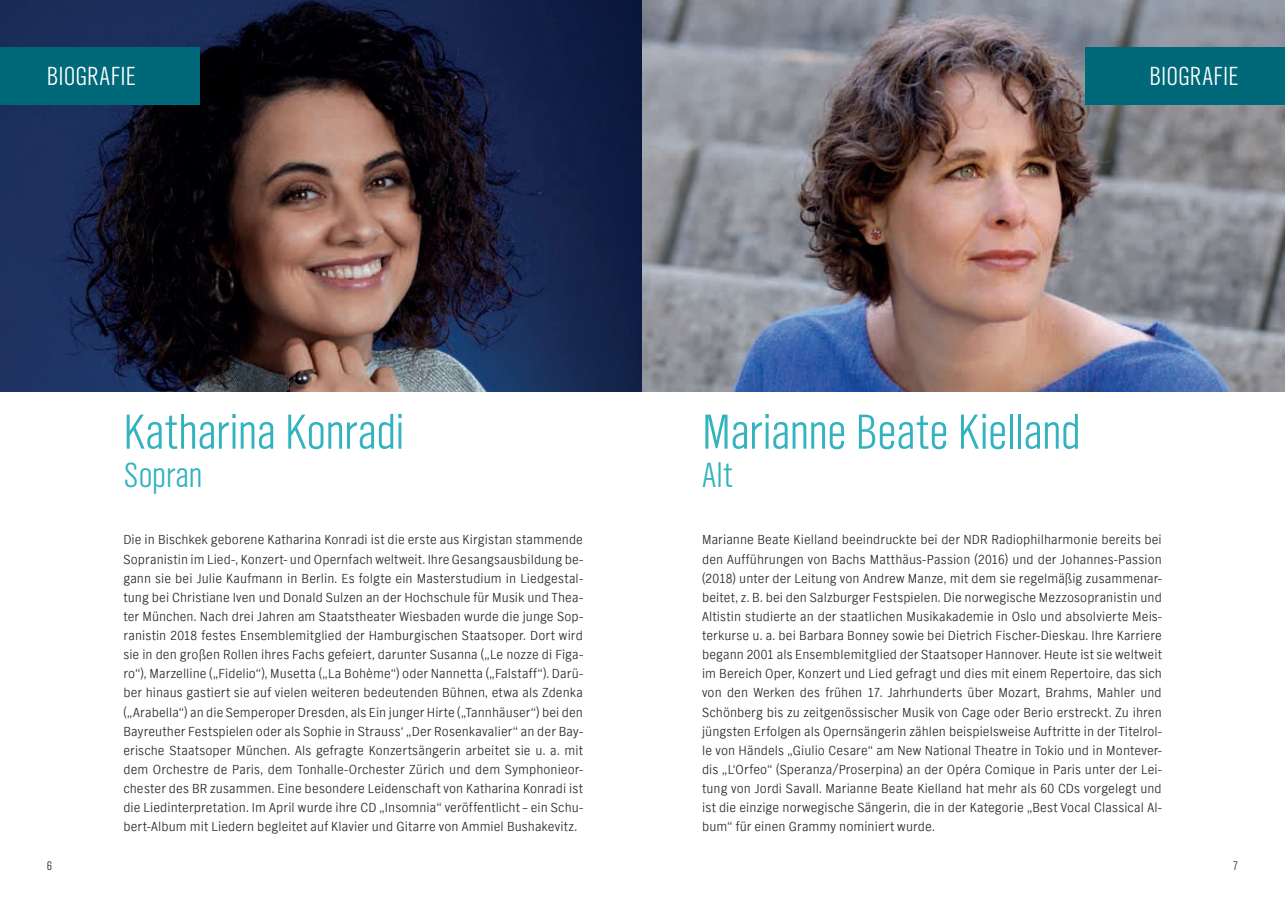
<style>
.page{position:relative;width:1285px;height:919px;background:#fff}
.page>*{position:absolute;margin:0;border:0;box-sizing:border-box;transform-origin:0 0}
.t1{font:300 51px "NDR Sans Cond";letter-spacing:-.005em;color:#33b2bf}
.t2{font:300 36px "NDR Sans Cond";color:#33b2bf}
.t3{font:300 27px "NDR Sans Cond";color:#fff}
.t4{font:300 13.5px/19.2px "NDR Sans";letter-spacing:.01em;color:#231f20;text-align:justify}
.t5{font:300 12.75px "NDR Sans Cond";color:#231f20}
</style>
<div class="page">
<img style="left:0;top:0;width:642px;height:391px">
<div style="left:0;top:47px;width:200px;height:57px;background:#006979"></div>
<img style="left:642px;top:0;width:642px;height:391px">
<div style="left:1084px;top:47px;width:200px;height:57px;background:#006979"></div>
<h3 class="t3" style="left:47px;top:60px;width:90px">BIOGRAFIE</h3>
<h3 class="t3" style="left:1149px;top:60px;width:90px">BIOGRAFIE</h3>
<p class="t5" style="left:47px;top:857px;width:7px">6</p>
<h1 class="t1" style="left:123px;top:401px;width:282px">Katharina Konradi</h1>
<h2 class="t2" style="left:123px;top:453px;width:80px">Sopran</h2>
<p class="t4" style="left:123px;top:530px;width:461px">Die in Bischkek geborene Katharina Konradi ist die erste aus Kirgistan stammende Sopranistin im Lied-, Konzert- und Opernfach weltweit. Ihre Gesangsausbildung be&shy;gann sie bei Julie Kaufmann in Berlin. Es folgte ein Masterstudium in Liedgestal&shy;tung bei Christiane Iven und Donald Sulzen an der Hochschule für Musik und Thea&shy;ter München. Nach drei Jahren am Staatstheater Wiesbaden wurde die junge Sop&shy;ranistin 2018 festes Ensemblemitglied der Hamburgischen Staatsoper. Dort wird sie in den großen Rollen ihres Fachs gefeiert, darunter Susanna („Le nozze di Figa&shy;ro“), Marzelline („Fidelio“), Musetta („La Bohème“) oder Nannetta („Falstaff“). Darü&shy;ber hinaus gastiert sie auf vielen weiteren bedeutenden Bühnen, etwa als Zdenka („Arabella“) an die Semperoper Dresden, als Ein junger Hirte („Tannhäuser“) bei den Bayreuther Festspielen oder als Sophie in Strauss‘ „Der Rosenkavalier“ an der Bay&shy;erische Staatsoper München. Als gefragte Konzertsängerin arbeitet sie u. a. mit dem Orchestre de Paris, dem Tonhalle-Orchester Zürich und dem Symphonieor&shy;chester des BR zusammen. Eine besondere Leidenschaft von Katharina Konradi ist die Liedinterpretation. Im April wurde ihre CD „Insomnia“ veröffentlicht – ein Schu&shy;bert-Album mit Liedern begleitet auf Klavier und Gitarre von Ammiel Bushakevitz.</p>
<h1 class="t1" style="left:702px;top:401px;width:380px">Marianne Beate Kielland</h1>
<h2 class="t2" style="left:702px;top:453px;width:32px">Alt</h2>
<p class="t4" style="left:702px;top:530px;width:461px">Marianne Beate Kielland beeindruckte bei der NDR Radiophilharmonie bereits bei den Aufführungen von Bachs Matthäus-Passion (2016) und der Johannes-Passion (2018) unter der Leitung von Andrew Manze, mit dem sie regelmäßig zusammenar&shy;beitet, z. B. bei den Salzburger Festspielen. Die norwegische Mezzosopranistin und Altistin studierte an der staatlichen Musikakademie in Oslo und absolvierte Meis&shy;terkurse u. a. bei Barbara Bonney sowie bei Dietrich Fischer-Dieskau. Ihre Karriere begann 2001 als Ensemblemitglied der Staatsoper Hannover. Heute ist sie weltweit im Bereich Oper, Konzert und Lied gefragt und dies mit einem Repertoire, das sich von den Werken des frühen 17. Jahrhunderts über Mozart, Brahms, Mahler und Schönberg bis zu zeitgenössischer Musik von Cage oder Berio erstreckt. Zu ihren jüngsten Erfolgen als Opernsängerin zählen beispielsweise Auftritte in der Titelrol&shy;le von Händels „Giulio Cesare“ am New National Theatre in Tokio und in Montever&shy;dis „L‘Orfeo“ (Speranza/Proserpina) an der Opéra Comique in Paris unter der Lei&shy;tung von Jordi Savall. Marianne Beate Kielland hat mehr als 60 CDs vorgelegt und ist die einzige norwegische Sängerin, die in der Kategorie „Best Vocal Classical Al&shy;bum“ für einen Grammy nominiert wurde.</p>
<p class="t5" style="left:1232px;top:857px;width:7px">7</p>
</div>
